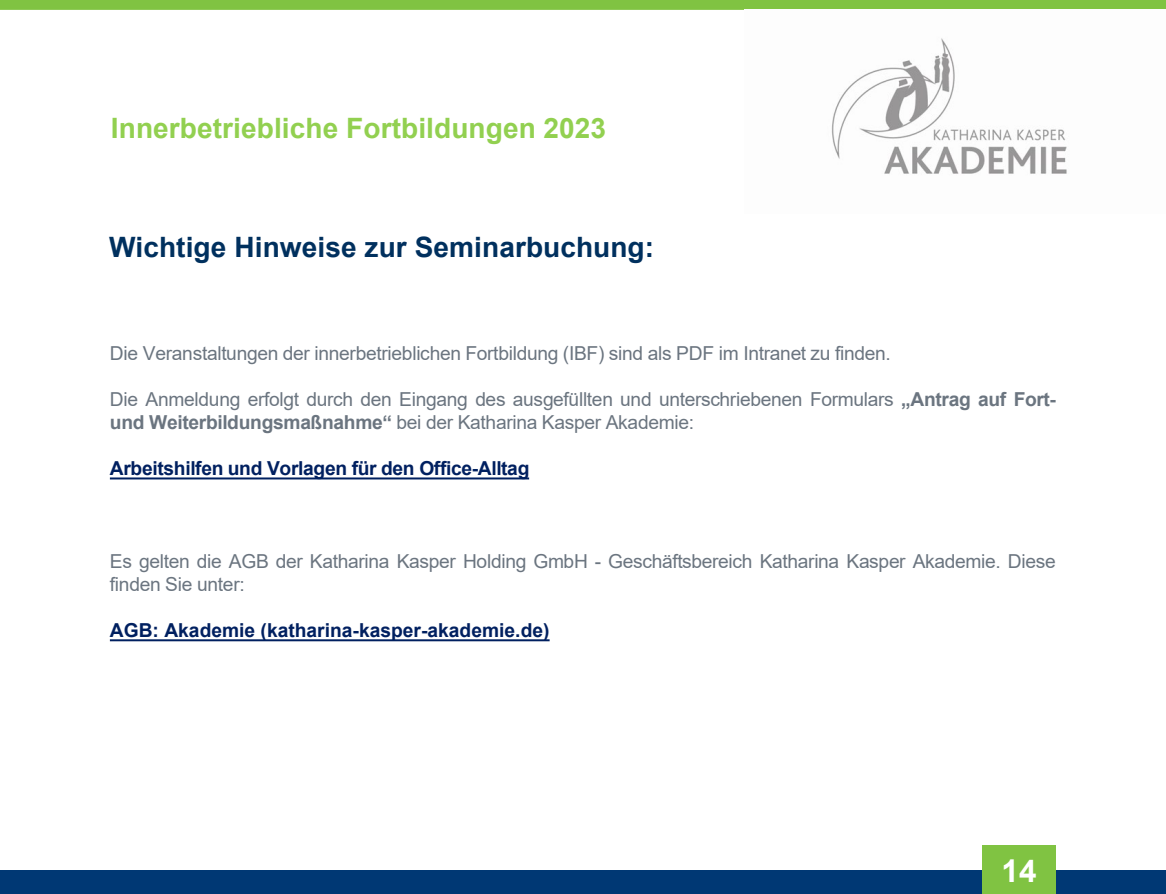
<style>
.page{position:relative;width:1166px;height:894px;background:#fff}
.page>*{position:absolute;margin:0;border:0;box-sizing:border-box;transform-origin:0 0}
.t1{font:700 31.5px "Arial";color:#fff}
.t2{font:700 28px "Arial";letter-spacing:.005em;color:#92d050}
.t3{font:700 28px "Arial";letter-spacing:.005em;color:#00305e}
.t4{font:19.25px/23.1px "Arial";letter-spacing:-.015em;color:#6b7580}
.t5{font:700 19.25px "Arial";letter-spacing:-.015em;color:#002060}
.s1{font-weight:700}
</style>
<div class="page">
<div style="left:0;top:0;width:1166px;height:10px;background:#80c342"></div>
<div style="left:0;top:870px;width:1166px;height:23px;background:#003874"></div>
<svg style="left:110px;top:477px;width:419px;height:2px"></svg>
<svg style="left:110px;top:639px;width:439px;height:2px"></svg>
<img style="left:831px;top:38px;width:236px;height:136px">
<div style="left:982px;top:845px;width:73px;height:48px;background:#80c342"></div>
<h1 class="t2" style="left:111px;top:109px;width:496px">Innerbetriebliche Fortbildungen 2023</h1>
<p class="t3" style="left:109px;top:227px;width:546px">Wichtige Hinweise zur Seminarbuchung:</p>
<p class="t4" style="left:110px;top:341px;width:782px">Die Veranstaltungen der innerbetrieblichen Fortbildung (IBF) sind als PDF im Intranet zu finden.</p>
<p class="t4" style="left:110px;top:387px;width:947px">Die Anmeldung erfolgt durch den Eingang des ausgefüllten und unterschriebenen Formulars <span class="s1">„Antrag auf Fort&shy;und Weiterbildungsmaßnahme“</span> bei der Katharina Kasper Akademie:</p>
<p class="t5" style="left:110px;top:455px;width:421px">Arbeitshilfen und Vorlagen für den Office-Alltag</p>
<p class="t4" style="left:110px;top:549px;width:947px">Es gelten die AGB der Katharina Kasper Holding GmbH - Geschäftsbereich Katharina Kasper Akademie. Diese finden Sie unter:</p>
<p class="t5" style="left:110px;top:617px;width:441px">AGB: Akademie (katharina-kasper-akademie.de)</p>
<p class="t1" style="left:1001px;top:848px;width:37px">14</p>
</div>
